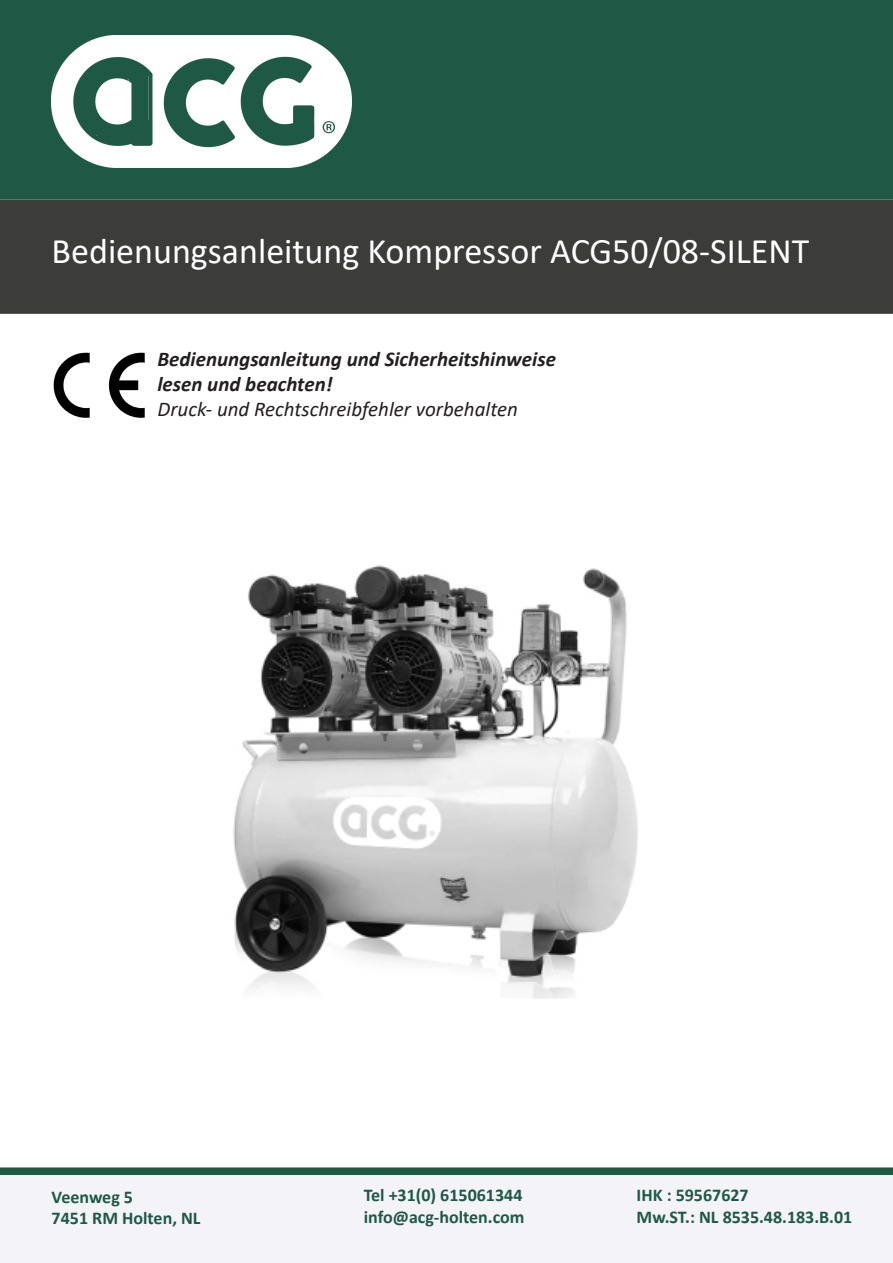
<style>
.page{position:relative;width:893px;height:1263px;background:#fff}
.page>*{position:absolute;margin:0;border:0;box-sizing:border-box;transform-origin:0 0}
.t1{font:36px "Calibri";color:#fff}
.t2{font:italic 700 21px "Calibri";color:#231f20}
.t3{font:italic 21px "Calibri";color:#231f20}
.t4{font:700 18px "Calibri";color:#1e5945}
</style>
<div class="page">
<svg style="left:0;top:1167px;width:893px;height:96px"></svg>
<div style="left:0;top:199px;width:893px;height:115px;background:#3c3c3b"></div>
<div style="left:0;top:0;width:893px;height:199px;background:#1e5945"></div>
<img style="left:52px;top:35px;width:300px;height:133px">
<img style="left:53px;top:352px;width:92px;height:66px">
<img style="left:233px;top:565px;width:405px;height:434px">
<p class="t1" style="left:52px;top:226px;width:759px">Bedienungsanleitung Kompressor ACG50/08-SILENT</p>
<p class="t2" style="left:157px;top:344px;width:400px">Bedienungsanleitung und Sicherheitshinweise</p>
<p class="t2" style="left:157px;top:369px;width:177px">lesen und beachten!</p>
<p class="t3" style="left:157px;top:394px;width:362px">Druck- und Rechtschreibfehler vorbehalten</p>
<p class="t4" style="left:52px;top:1184px;width:83px">Veenweg 5</p>
<p class="t4" style="left:52px;top:1205px;width:150px">7451 RM Holten, NL</p>
<p class="t4" style="left:364px;top:1182px;width:160px">Tel +31(0) 615061344</p>
<p class="t4" style="left:364px;top:1204px;width:162px">info@acg-holten.com</p>
<p class="t4" style="left:637px;top:1182px;width:114px">IHK : 59567627</p>
<p class="t4" style="left:637px;top:1204px;width:217px">Mw.ST.: NL 8535.48.183.B.01</p>
</div>
